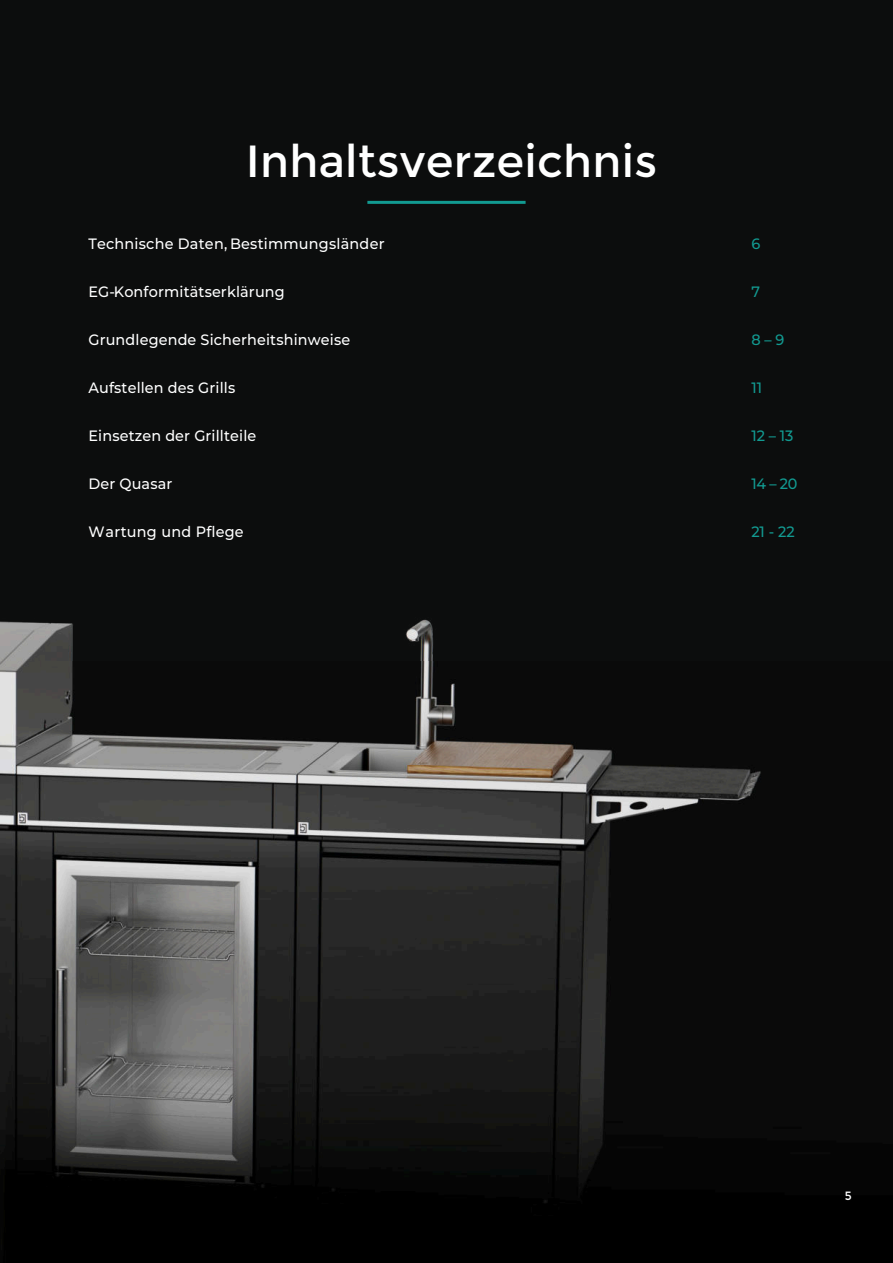
<style>
.page{position:relative;width:893px;height:1263px;background:#0c0d0d}
.page>*{position:absolute;margin:0;border:0;box-sizing:border-box;transform-origin:0 0}
.t1{font:45px "Montserrat";letter-spacing:.005em;color:#fff}
.t2{font:500 15px "Montserrat";letter-spacing:.01em;color:#fff;scale:.96 1}
.t3{font:500 15px "Montserrat";color:#129a91;scale:.96 1}
.t4{font:12px "Montserrat";color:#fff}
</style>
<div class="page">
<img style="left:0;top:619px;width:434px;height:43px">
<img style="left:0;top:662px;width:893px;height:601px">
<hr style="left:367px;top:201px;width:159px;height:3px;background:#129a91">
<h1 class="t1" style="left:246px;top:135px;width:413px">Inhaltsverzeichnis</h1>
<p class="t2" style="left:88px;top:234px;width:310px">Technische Daten, Bestimmungsländer</p>
<p class="t2" style="left:88px;top:282px;width:206px">EG-Konformitätserklärung</p>
<p class="t2" style="left:88px;top:330px;width:274px">Grundlegende Sicherheitshinweise</p>
<p class="t2" style="left:88px;top:378px;width:154px">Aufstellen des Grills</p>
<p class="t2" style="left:88px;top:426px;width:176px">Einsetzen der Grillteile</p>
<p class="t2" style="left:88px;top:474px;width:89px">Der Quasar</p>
<p class="t2" style="left:88px;top:522px;width:163px">Wartung und Pflege</p>
<p class="t3" style="left:751px;top:234px;width:11px">6</p>
<p class="t3" style="left:751px;top:282px;width:10px">7</p>
<p class="t3" style="left:751px;top:330px;width:36px">8 – 9</p>
<p class="t3" style="left:751px;top:378px;width:13px">11</p>
<p class="t3" style="left:751px;top:426px;width:45px">12 – 13</p>
<p class="t3" style="left:751px;top:474px;width:49px">14 – 20</p>
<p class="t3" style="left:751px;top:522px;width:47px">21 - 22</p>
<p class="t4" style="left:845px;top:1188px;width:8px">5</p>
</div>
